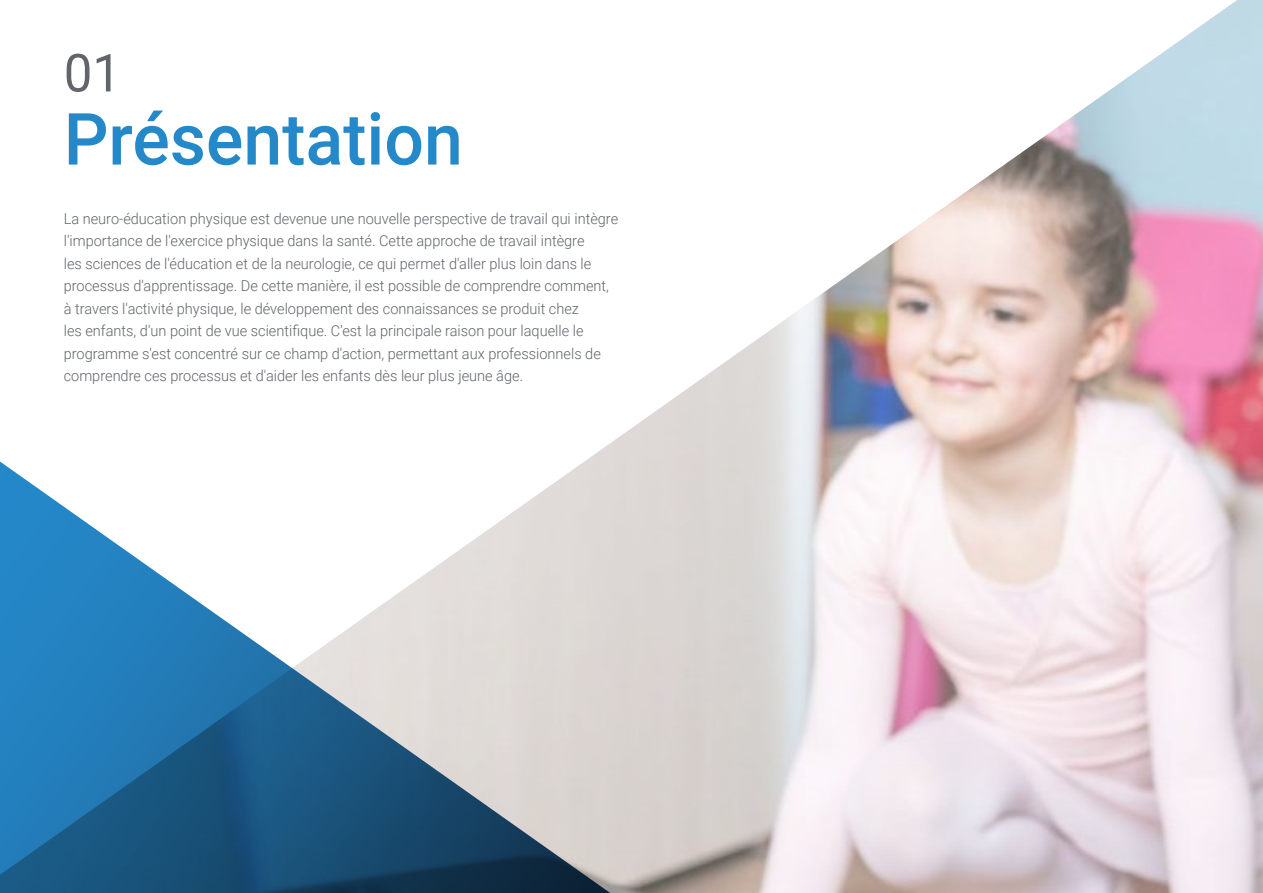
<style>
.page{position:relative;width:1263px;height:893px;background:#fff}
.page>*{position:absolute;margin:0;border:0;box-sizing:border-box;transform-origin:0 0}
.t1{font:500 72px "Roboto";color:#2488c9}
.t2{font:52.5px "Roboto";color:#61646a}
.t3{font:300 15px/22.5px "Roboto";color:#61646a}
</style>
<div class="page">
<img style="left:607px;top:0;width:656px;height:893px">
<svg style="left:0;top:446px;width:640px;height:447px"></svg>
<h2 class="t2" style="left:64px;top:36px;width:59px">01</h2>
<h1 class="t1" style="left:64px;top:89px;width:401px">Présentation</h1>
<p class="t3" style="left:64px;top:207px;width:556px">La neuro-éducation physique est devenue une nouvelle perspective de travail qui intègre l'importance de l'exercice physique dans la santé. Cette approche de travail intègre<br>les sciences de l'éducation et de la neurologie, ce qui permet d'aller plus loin dans le processus d'apprentissage. De cette manière, il est possible de comprendre comment, à travers l'activité physique, le développement des connaissances se produit chez<br>les enfants, d'un point de vue scientifique. C'est la principale raison pour laquelle le programme s'est concentré sur ce champ d'action, permettant aux professionnels de comprendre ces processus et d'aider les enfants dès leur plus jeune âge.</p>
</div>
